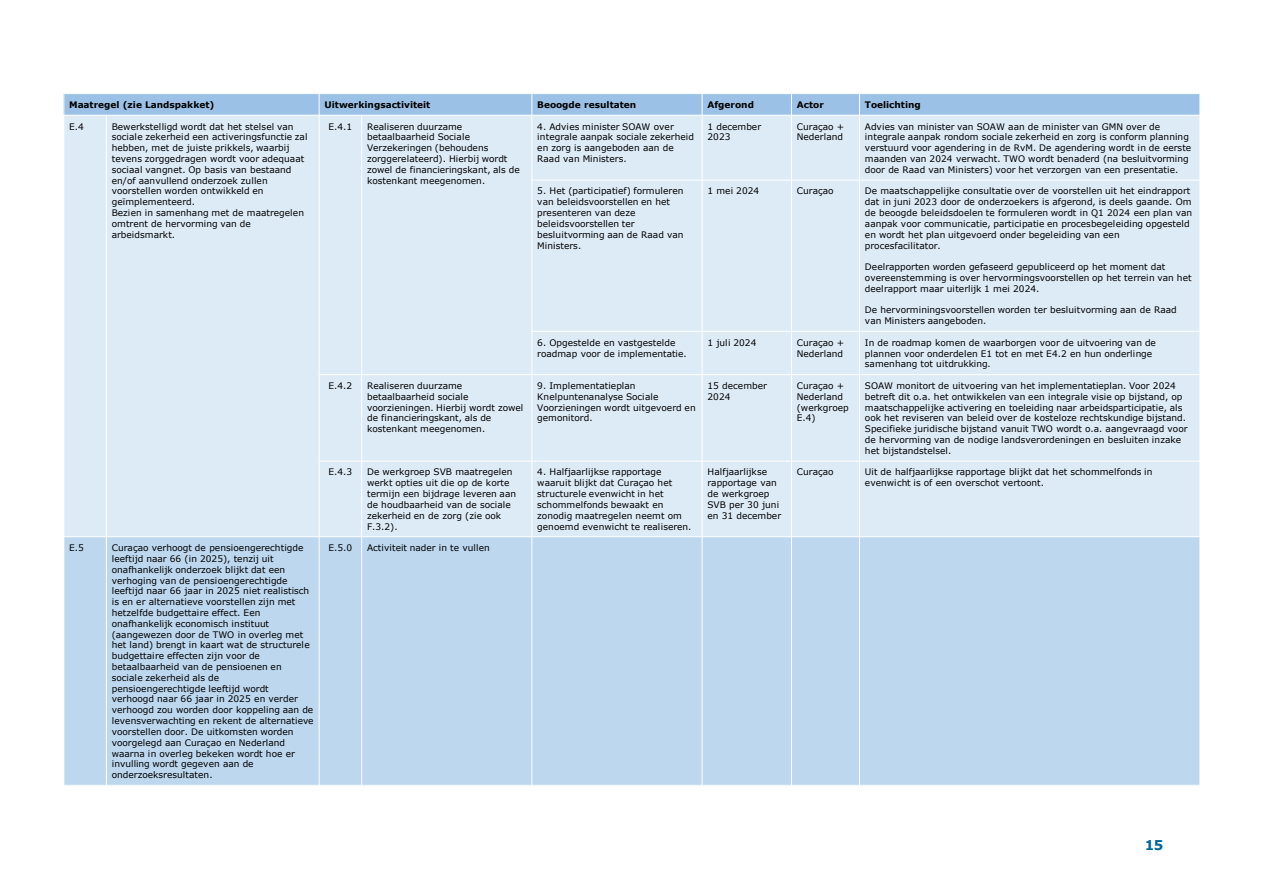
<style>
.page{position:relative;width:1264px;height:894px;background:#fff}
.page>*{position:absolute;margin:0;border:0;box-sizing:border-box;transform-origin:0 0}
.t1{font:700 13.5px "Verdana";color:#01689b}
.t2{font:9px/10.8px "Verdana";letter-spacing:.005em;color:#000}
.t3{font:700 9px "Verdana";color:#000}
</style>
<div class="page">
<div style="left:64px;top:94px;width:255px;height:21px;background:#9bc2e6"></div>
<div style="left:319px;top:94px;width:212px;height:21px;background:#9bc2e6"></div>
<div style="left:531px;top:94px;width:171px;height:21px;background:#9bc2e6"></div>
<div style="left:702px;top:94px;width:89px;height:21px;background:#9bc2e6"></div>
<div style="left:791px;top:94px;width:68px;height:21px;background:#9bc2e6"></div>
<div style="left:859px;top:94px;width:340px;height:21px;background:#9bc2e6"></div>
<div style="left:64px;top:115px;width:42px;height:421px;background:#ddebf7"></div>
<div style="left:106px;top:115px;width:213px;height:421px;background:#ddebf7"></div>
<div style="left:319px;top:115px;width:42px;height:259px;background:#ddebf7"></div>
<div style="left:361px;top:115px;width:170px;height:259px;background:#ddebf7"></div>
<div style="left:531px;top:115px;width:171px;height:65px;background:#ddebf7"></div>
<div style="left:702px;top:115px;width:89px;height:65px;background:#ddebf7"></div>
<div style="left:791px;top:115px;width:68px;height:65px;background:#ddebf7"></div>
<div style="left:859px;top:115px;width:340px;height:65px;background:#ddebf7"></div>
<div style="left:531px;top:180px;width:171px;height:151px;background:#ddebf7"></div>
<div style="left:702px;top:180px;width:89px;height:151px;background:#ddebf7"></div>
<div style="left:791px;top:180px;width:68px;height:151px;background:#ddebf7"></div>
<div style="left:859px;top:180px;width:340px;height:151px;background:#ddebf7"></div>
<div style="left:531px;top:331px;width:171px;height:43px;background:#ddebf7"></div>
<div style="left:702px;top:331px;width:89px;height:43px;background:#ddebf7"></div>
<div style="left:791px;top:331px;width:68px;height:43px;background:#ddebf7"></div>
<div style="left:859px;top:331px;width:340px;height:43px;background:#ddebf7"></div>
<div style="left:319px;top:374px;width:42px;height:87px;background:#ddebf7"></div>
<div style="left:361px;top:374px;width:170px;height:87px;background:#ddebf7"></div>
<div style="left:531px;top:374px;width:171px;height:87px;background:#ddebf7"></div>
<div style="left:702px;top:374px;width:89px;height:87px;background:#ddebf7"></div>
<div style="left:791px;top:374px;width:68px;height:87px;background:#ddebf7"></div>
<div style="left:859px;top:374px;width:340px;height:87px;background:#ddebf7"></div>
<div style="left:319px;top:461px;width:42px;height:75px;background:#ddebf7"></div>
<div style="left:361px;top:461px;width:170px;height:75px;background:#ddebf7"></div>
<div style="left:531px;top:461px;width:171px;height:75px;background:#ddebf7"></div>
<div style="left:702px;top:461px;width:89px;height:75px;background:#ddebf7"></div>
<div style="left:791px;top:461px;width:68px;height:75px;background:#ddebf7"></div>
<div style="left:859px;top:461px;width:340px;height:75px;background:#ddebf7"></div>
<div style="left:64px;top:536px;width:42px;height:249px;background:#bdd7ee"></div>
<div style="left:106px;top:536px;width:213px;height:249px;background:#bdd7ee"></div>
<div style="left:319px;top:536px;width:42px;height:249px;background:#bdd7ee"></div>
<div style="left:361px;top:536px;width:170px;height:249px;background:#bdd7ee"></div>
<div style="left:531px;top:536px;width:171px;height:249px;background:#bdd7ee"></div>
<div style="left:702px;top:536px;width:89px;height:249px;background:#bdd7ee"></div>
<div style="left:791px;top:536px;width:68px;height:249px;background:#bdd7ee"></div>
<div style="left:859px;top:536px;width:340px;height:249px;background:#bdd7ee"></div>
<hr style="left:106px;top:115px;width:1px;height:670px;background:#fff">
<hr style="left:319px;top:93px;width:1px;height:692px;background:#fff">
<hr style="left:361px;top:115px;width:1px;height:670px;background:#fff">
<hr style="left:531px;top:93px;width:1px;height:692px;background:#fff">
<hr style="left:701px;top:93px;width:1px;height:692px;background:#fff">
<hr style="left:790px;top:93px;width:1px;height:692px;background:#fff">
<hr style="left:859px;top:93px;width:1px;height:692px;background:#fff">
<hr style="left:63px;top:115px;width:1136px;height:1px;background:#fff">
<hr style="left:531px;top:180px;width:668px;height:1px;background:#fff">
<hr style="left:531px;top:331px;width:668px;height:1px;background:#fff">
<hr style="left:319px;top:374px;width:880px;height:1px;background:#fff">
<hr style="left:319px;top:460px;width:880px;height:1px;background:#fff">
<hr style="left:63px;top:536px;width:1136px;height:1px;background:#fff">
<hr style="left:63px;top:784px;width:1136px;height:1px;background:#fff">
<p class="t3" style="left:69px;top:98px;width:147px">Maatregel (zie Landspakket)</p>
<p class="t3" style="left:324px;top:98px;width:107px">Uitwerkingsactiviteit</p>
<p class="t3" style="left:537px;top:98px;width:100px">Beoogde resultaten</p>
<p class="t3" style="left:707px;top:98px;width:48px">Afgerond</p>
<p class="t3" style="left:796px;top:98px;width:28px">Actor</p>
<p class="t3" style="left:864px;top:98px;width:57px">Toelichting</p>
<p class="t2" style="left:69px;top:121px;width:16px">E.4</p>
<p class="t2" style="left:112px;top:121px;width:197px">Bewerkstelligd wordt dat het stelsel van sociale zekerheid een activeringsfunctie zal hebben, met de juiste prikkels, waarbij tevens zorggedragen wordt voor adequaat sociaal vangnet. Op basis van bestaand en/of aanvullend onderzoek zullen voorstellen worden ontwikkeld en geïmplementeerd.<br>Bezien in samenhang met de maatregelen omtrent de hervorming van de arbeidsmarkt.</p>
<p class="t2" style="left:328px;top:121px;width:25px">E.4.1</p>
<p class="t2" style="left:367px;top:121px;width:154px">Realiseren duurzame betaalbaarheid Sociale<br>Verzekeringen (behoudens zorggerelateerd). Hierbij wordt zowel de financieringskant, als de kostenkant meegenomen.</p>
<p class="t2" style="left:537px;top:121px;width:158px">4. Advies minister SOAW over integrale aanpak sociale zekerheid en zorg is aangeboden aan de<br>Raad van Ministers.</p>
<p class="t2" style="left:707px;top:121px;width:55px">1 december<br>2023</p>
<p class="t2" style="left:796px;top:121px;width:49px">Curaçao +<br>Nederland</p>
<p class="t2" style="left:864px;top:121px;width:328px">Advies van minister van SOAW aan de minister van GMN over de integrale aanpak rondom sociale zekerheid en zorg is conform planning verstuurd voor agendering in de RvM. De agendering wordt in de eerste maanden van 2024 verwacht. TWO wordt benaderd (na besluitvorming door de Raad van Ministers) voor het verzorgen van een presentatie.</p>
<p class="t2" style="left:537px;top:186px;width:148px">5. Het (participatief) formuleren van beleidsvoorstellen en het presenteren van deze beleidsvoorstellen ter besluitvorming aan de Raad van<br>Ministers.</p>
<p class="t2" style="left:707px;top:186px;width:53px">1 mei 2024</p>
<p class="t2" style="left:796px;top:186px;width:38px">Curaçao</p>
<p class="t2" style="left:864px;top:186px;width:328px">De maatschappelijke consultatie over de voorstellen uit het eindrapport dat in juni 2023 door de onderzoekers is afgerond, is deels gaande. Om de beoogde beleidsdoelen te formuleren wordt in Q1 2024 een plan van aanpak voor communicatie, participatie en procesbegeleiding opgesteld en wordt het plan uitgevoerd onder begeleiding van een procesfacilitator.</p>
<p class="t2" style="left:864px;top:261px;width:328px">Deelrapporten worden gefaseerd gepubliceerd op het moment dat overeenstemming is over hervormingsvoorstellen op het terrein van het deelrapport maar uiterlijk 1 mei 2024.</p>
<p class="t2" style="left:864px;top:304px;width:313px">De hervorminingsvoorstellen worden ter besluitvorming aan de Raad van Ministers aangeboden.</p>
<p class="t2" style="left:537px;top:337px;width:151px">6. Opgestelde en vastgestelde roadmap voor de implementatie.</p>
<p class="t2" style="left:707px;top:337px;width:50px">1 juli 2024</p>
<p class="t2" style="left:796px;top:337px;width:49px">Curaçao +<br>Nederland</p>
<p class="t2" style="left:864px;top:337px;width:292px">In de roadmap komen de waarborgen voor de uitvoering van de plannen voor onderdelen E1 tot en met E4.2 en hun onderlinge samenhang tot uitdrukking.</p>
<p class="t2" style="left:328px;top:380px;width:25px">E.4.2</p>
<p class="t2" style="left:367px;top:380px;width:158px">Realiseren duurzame betaalbaarheid sociale voorzieningen. Hierbij wordt zowel de financieringskant, als de kostenkant meegenomen.</p>
<p class="t2" style="left:537px;top:380px;width:160px">9. Implementatieplan<br>Knelpuntenanalyse Sociale<br>Voorzieningen wordt uitgevoerd en gemonitord.</p>
<p class="t2" style="left:707px;top:380px;width:61px">15 december<br>2024</p>
<p class="t2" style="left:796px;top:380px;width:53px">Curaçao +<br>Nederland (werkgroep<br>E.4)</p>
<p class="t2" style="left:864px;top:380px;width:324px">SOAW monitort de uitvoering van het implementatieplan. Voor 2024 betreft dit o.a. het ontwikkelen van een integrale visie op bijstand, op maatschappelijke activering en toeleiding naar arbeidsparticipatie, als ook het reviseren van beleid over de kosteloze rechtskundige bijstand.<br>Specifieke juridische bijstand vanuit TWO wordt o.a. aangevraagd voor de hervorming van de nodige landsverordeningen en besluiten inzake het bijstandstelsel.</p>
<p class="t2" style="left:328px;top:466px;width:25px">E.4.3</p>
<p class="t2" style="left:367px;top:466px;width:150px">De werkgroep SVB maatregelen werkt opties uit die op de korte termijn een bijdrage leveren aan de houdbaarheid van de sociale zekerheid en de zorg (zie ook<br>F.3.2).</p>
<p class="t2" style="left:537px;top:466px;width:156px">4. Halfjaarlijkse rapportage waaruit blijkt dat Curaçao het structurele evenwicht in het schommelfonds bewaakt en zonodig maatregelen neemt om genoemd evenwicht te realiseren.</p>
<p class="t2" style="left:707px;top:466px;width:75px">Halfjaarlijkse rapportage van de werkgroep<br>SVB per 30 juni en 31 december</p>
<p class="t2" style="left:796px;top:466px;width:38px">Curaçao</p>
<p class="t2" style="left:864px;top:466px;width:289px">Uit de halfjaarlijkse rapportage blijkt dat het schommelfonds in evenwicht is of een overschot vertoont.</p>
<p class="t2" style="left:69px;top:542px;width:16px">E.5</p>
<p class="t2" style="left:112px;top:542px;width:203px">Curaçao verhoogt de pensioengerechtigde leeftijd naar 66 (in 2025), tenzij uit onafhankelijk onderzoek blijkt dat een verhoging van de pensioengerechtigde leeftijd naar 66 jaar in 2025 niet realistisch is en er alternatieve voorstellen zijn met hetzelfde budgettaire effect. Een onafhankelijk economisch instituut (aangewezen door de TWO in overleg met het land) brengt in kaart wat de structurele budgettaire effecten zijn voor de betaalbaarheid van de pensioenen en sociale zekerheid als de pensioengerechtigde leeftijd wordt<br>verhoogd naar 66 jaar in 2025 en verder verhoogd zou worden door koppeling aan de levensverwachting en rekent de alternatieve voorstellen door. De uitkomsten worden voorgelegd aan Curaçao en Nederland waarna in overleg bekeken wordt hoe er invulling wordt gegeven aan de onderzoeksresultaten.</p>
<p class="t2" style="left:328px;top:542px;width:25px">E.5.0</p>
<p class="t2" style="left:367px;top:542px;width:124px">Activiteit nader in te vullen</p>
<h1 class="t1" style="left:1144px;top:835px;width:20px">15</h1>
</div>
